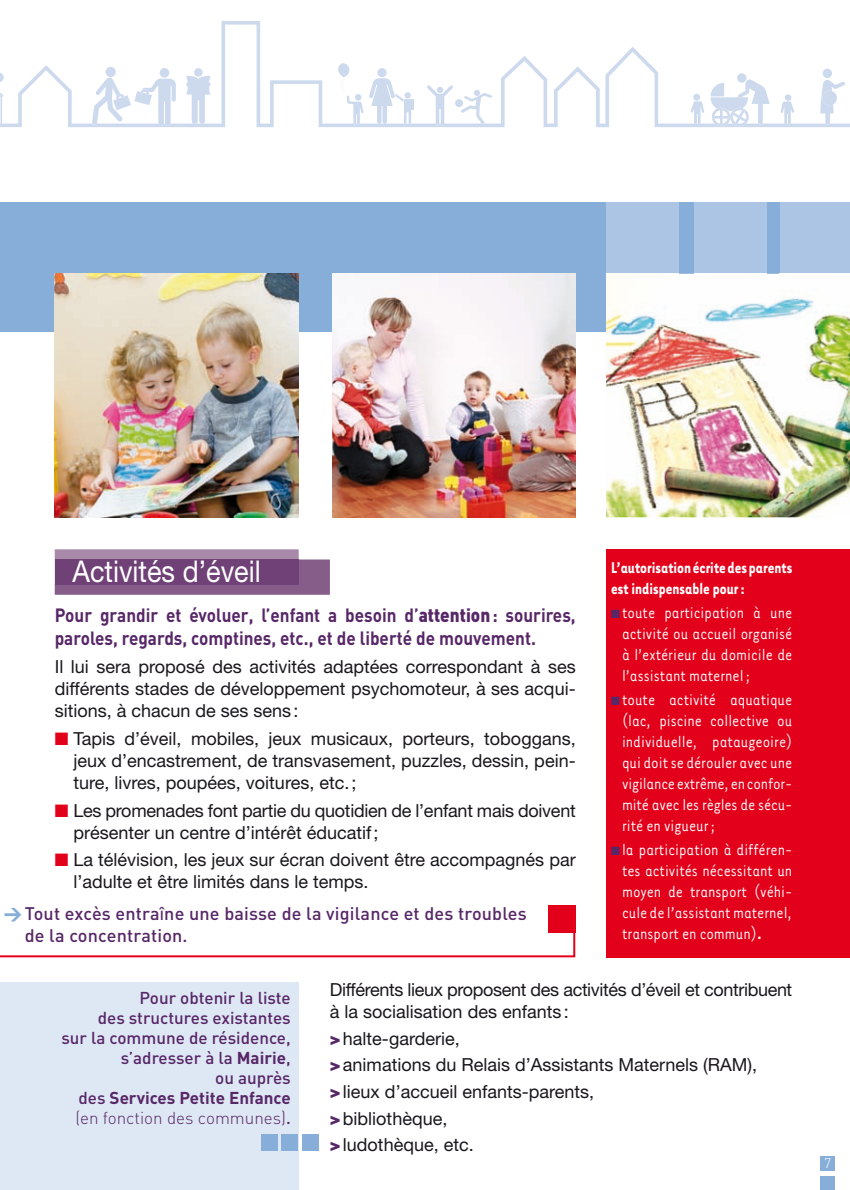
<style>
.page{position:relative;width:850px;height:1190px;background:#fff}
.page>*{position:absolute;margin:0;border:0;box-sizing:border-box;transform-origin:0 0}
.t1{font:30px "Helvetica Neue";color:#fff;scale:.9 1}
.t2{font:700 19px/23px "DIN";color:#572767;scale:.9 1}
.t3{font:18px/22px "Helvetica Neue";color:#1a171c}
.t4{font:18px/21px "Tarzana Narrow";color:#fff;text-align:justify;scale:.95 1}
.t5{font:18px/22px "Helvetica Neue";letter-spacing:-.02em;color:#1a171c}
.t6{font:500 18px/22px "DIN";letter-spacing:.01em;color:#572767}
.t7{font:700 18px/21px "Tarzana Narrow";color:#fff;scale:.9 1}
.t8{font:500 17px/20px "DIN";color:#572767;text-align:right}
.t9{font:300 14px "DIN";color:#fff}
.s1{font-weight:900}
.s2{color:#e2001a}
.s3{font-weight:900;color:#86aed8}
.s4{font-family:"Helvetica Neue";font-weight:400}
.s5{color:#572767}
.s6{font-weight:700}
.s7{font-weight:300}
.s8{font-weight:900;color:#572767}
</style>
<div class="page">
<div style="left:820px;top:1156px;width:14px;height:15px;background:#86aed8"></div>
<div style="left:820px;top:1176px;width:14px;height:13px;background:#86aed8"></div>
<div style="left:0;top:202px;width:849px;height:130px;background:#86aed8"></div>
<svg style="left:55px;top:549px;width:275px;height:46px;background:#99779c"></svg>
<div style="left:55px;top:559px;width:243px;height:25px;background:#6f4176"></div>
<svg style="left:0;top:21px;width:849px;height:106px"></svg>
<svg style="left:427px;top:85px;width:26px;height:41px"></svg>
<div style="left:737px;top:73px;width:9px;height:10px;background:#cddaee;border-radius:50%"></div>
<div style="left:822px;top:69px;width:9px;height:9px;background:#cddaee;border-radius:50%"></div>
<svg style="left:820px;top:80px;width:25px;height:45px"></svg>
<svg style="left:710px;top:79px;width:59px;height:47px"></svg>
<div style="left:693px;top:94px;width:7px;height:7px;background:#cddaee;border-radius:50%"></div>
<svg style="left:690px;top:101px;width:14px;height:23px"></svg>
<div style="left:784px;top:94px;width:7px;height:7px;background:#cddaee;border-radius:50%"></div>
<svg style="left:780px;top:101px;width:14px;height:23px"></svg>
<svg style="left:338px;top:63px;width:25px;height:61px"></svg>
<div style="left:377px;top:68px;width:9px;height:9px;background:#cddaee;border-radius:50%"></div>
<svg style="left:369px;top:78px;width:45px;height:46px"></svg>
<div style="left:404px;top:92px;width:7px;height:6px;background:#cddaee;border-radius:50%"></div>
<svg style="left:186px;top:68px;width:24px;height:56px"></svg>
<svg style="left:461px;top:90px;width:31px;height:34px"></svg>
<div style="left:455px;top:99px;width:8px;height:8px;background:#cddaee;border-radius:50%"></div>
<svg style="left:0;top:73px;width:4px;height:51px"></svg>
<div style="left:105px;top:67px;width:11px;height:10px;background:#cddaee;border-radius:50%"></div>
<div style="left:160px;top:68px;width:9px;height:10px;background:#cddaee;border-radius:50%"></div>
<svg style="left:92px;top:78px;width:84px;height:48px"></svg>
<img style="left:606px;top:274px;width:243px;height:243px">
<div style="left:606px;top:549px;width:243px;height:408px;background:#e2001a"></div>
<img style="left:332px;top:274px;width:243px;height:243px">
<img style="left:55px;top:274px;width:243px;height:243px">
<div style="left:606px;top:202px;width:72px;height:72px;background:#adc5e4"></div>
<img style="left:606px;top:274px;width:72px;height:1px">
<div style="left:694px;top:202px;width:72px;height:72px;background:#adc5e4"></div>
<img style="left:694px;top:274px;width:72px;height:1px">
<div style="left:779px;top:202px;width:70px;height:72px;background:#adc5e4"></div>
<img style="left:779px;top:274px;width:70px;height:1px">
<svg style="left:0;top:905px;width:576px;height:53px"></svg>
<div style="left:548px;top:905px;width:27px;height:27px;background:#e2001a"></div>
<div style="left:0;top:982px;width:298px;height:207px;background:#dee7f4"></div>
<div style="left:261px;top:1134px;width:17px;height:17px;background:#86aed8"></div>
<div style="left:281px;top:1134px;width:17px;height:17px;background:#86aed8"></div>
<div style="left:301px;top:1134px;width:17px;height:17px;background:#86aed8"></div>
<h1 class="t1" style="left:73px;top:553px;width:210px">Activités d’éveil</h1>
<p class="t2" style="left:55px;top:603px;width:580px">Pour grandir et évoluer, l’enfant a besoin d’<span class="s1">attention</span> : sourires, paroles, regards, comptines, etc., et de liberté de mouvement.</p>
<p class="t3" style="left:55px;top:655px;width:522px;text-align:justify">Il lui sera proposé des activités adaptées correspondant à ses différents stades de développement psychomoteur, à ses acqui&shy;sitions, à chacun de ses sens :</p>
<p class="t3" style="left:73px;top:727px;width:503px;text-align:justify;text-indent:-19px"><span class="s2">■</span> Tapis d’éveil, mobiles, jeux musicaux, porteurs, toboggans, jeux d’encastrement, de transvasement, puzzles, dessin, pein&shy;ture, livres, poupées, voitures, etc. ;</p>
<p class="t3" style="left:73px;top:798px;width:503px;text-indent:-19px"><span class="s2">■</span> Les promenades font partie du quotidien de l’enfant mais doivent présenter un centre d’intérêt éducatif ;</p>
<p class="t3" style="left:73px;top:848px;width:503px;text-indent:-19px"><span class="s2">■</span> La télévision, les jeux sur écran doivent être accompagnés par l’adulte et être limités dans le temps.</p>
<p class="t6" style="left:25px;top:902px;width:503px;text-indent:-21px"><span class="s3">&gt;</span> Tout excès entra<span class="s4">î</span>ne une baisse de la vigilance et des troubles de la concentration.</p>
<p class="t7" style="left:611px;top:556px;width:203px">L’autorisation écrite des parents est indispensable pour :</p>
<p class="t4" style="left:622px;top:601px;width:181px;text-indent:-11px"><span class="s5">■</span> toute participation à une activité ou accueil organisé à l’extérieur du domicile de l’assistant maternel ;</p>
<p class="t4" style="left:622px;top:688px;width:181px;text-indent:-11px"><span class="s5">■</span> toute activité aquatique (lac, piscine collective ou individuelle, pataugeoire) qui doit se dérouler avec une vigilance extrême, en confor&shy;mité avec les règles de sécu&shy;rité en vigueur ;</p>
<p class="t4" style="left:622px;top:838px;width:181px;text-indent:-11px"><span class="s5">■</span> la participation à différen&shy;tes activités nécessitant un moyen de transport (véhi&shy;cule de l’assistant maternel, transport en commun)<span class="s6">.</span></p>
<p class="t8" style="left:61px;top:986px;width:231px">Pour obtenir la liste<br>des structures existantes<br>sur la commune de résidence, s’adresser à la <span class="s6">Mairie</span>,<br>ou auprès<br>des <span class="s6">Services Petite Enfance </span><span class="s7">(en fonction des communes)</span>.</p>
<p class="t5" style="left:330px;top:978px;width:464px">Différents lieux proposent des activités d’éveil et contribuent à la socialisation des enfants :</p>
<p class="t3" style="left:330px;top:1024px;width:429px;line-height:26.6px"><span class="s8">&gt;</span> halte-garderie,<br><span class="s8">&gt;</span> animations du Relais d’Assistants Maternels (RAM), <span class="s8">&gt;</span> lieux d’accueil enfants-parents,<br><span class="s8">&gt;</span> bibliothèque,<br><span class="s8">&gt;</span> ludothèque, etc.</p>
<p class="t9" style="left:824px;top:1154px;width:9px">7</p>
</div>
